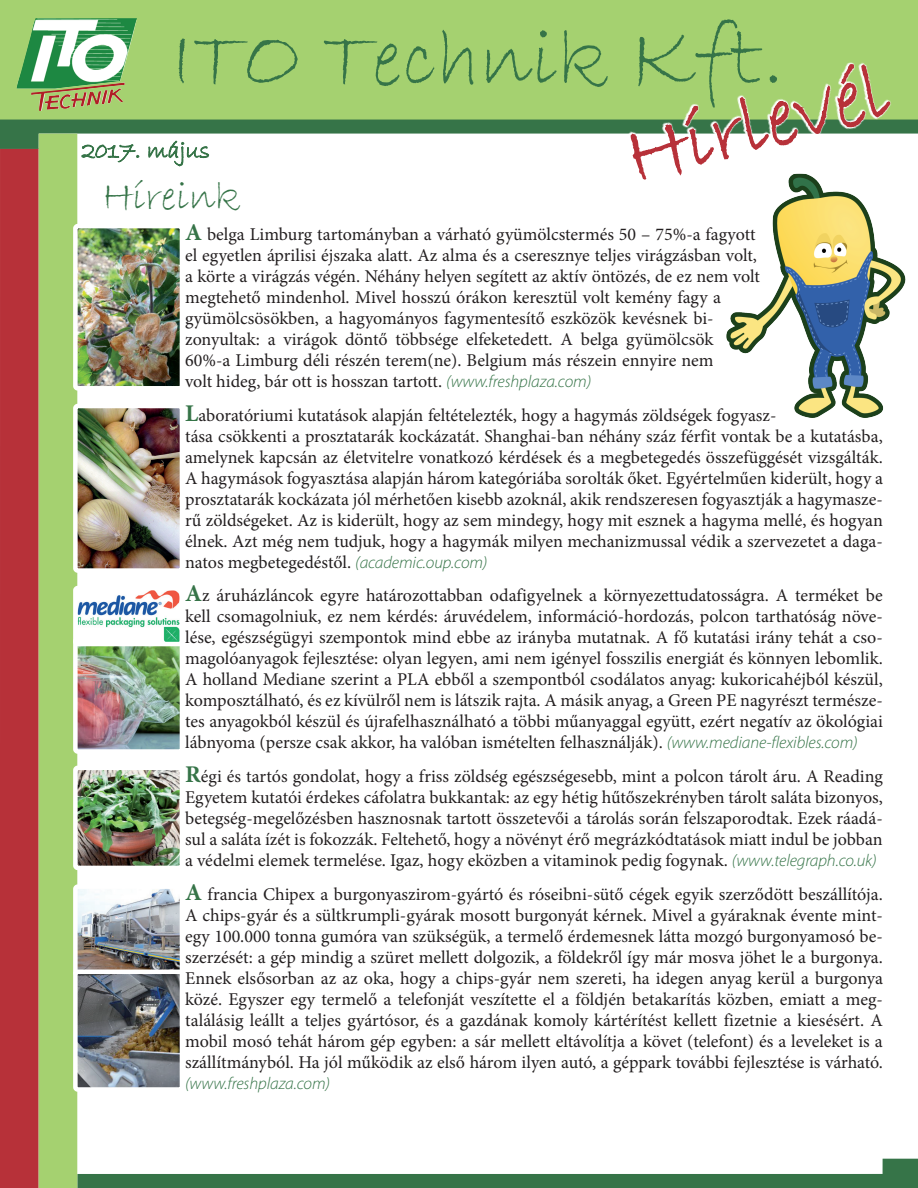
<style>
.page{position:relative;width:918px;height:1188px;background:#fff}
.page>*{position:absolute;margin:0;border:0;box-sizing:border-box;transform-origin:0 0}
.t1{font:84px "Bradley Hand Hacked";color:#367448}
.t2{font:84px "Bradley Hand Hacked";color:#b73139}
.t3{font:42px "Bradley Hand Hacked";color:#367448}
.t4{font:18px/21px "Minion Pro";color:#231f20;text-align:justify}
.t5{font:italic 300 17.1px "Myriad Pro";letter-spacing:-.005em;color:#367448}
.s1{font-size:90px}
.s2{font-weight:700;font-size:24px;color:#367448}
.s3{font-family:"Myriad Pro";font-weight:300;font-style:italic;font-size:17.1px;color:#367448}
</style>
<div class="page">
<div style="left:0;top:0;width:918px;height:120px;background:#a5d170"></div>
<svg style="left:77px;top:1159px;width:841px;height:29px"></svg>
<div style="left:0;top:148px;width:39px;height:1040px;background:#b73139"></div>
<img style="left:23px;top:18px;width:114px;height:45px">
<div style="left:39px;top:134px;width:38px;height:1054px;background:#a5d170"></div>
<svg style="left:726px;top:62px;width:180px;height:356px"></svg>
<svg style="left:0;top:63px;width:918px;height:117px"></svg>
<img style="left:78px;top:409px;width:101px;height:159px">
<div style="left:73px;top:404px;width:111px;height:169px;border:4px solid #fff;border-radius:2px"></div>
<img style="left:78px;top:646px;width:101px;height:103px">
<div style="left:73px;top:637px;width:111px;height:117px;border:4px solid #fff;border-radius:2px"></div>
<svg style="left:75px;top:588px;width:107px;height:56px"></svg>
<div style="left:73px;top:586px;width:111px;height:60px;border:4px solid #fff;border-radius:2px"></div>
<img style="left:78px;top:771px;width:101px;height:94px">
<div style="left:73px;top:766px;width:111px;height:104px;border:4px solid #fff;border-radius:2px"></div>
<img style="left:78px;top:889px;width:101px;height:81px">
<div style="left:73px;top:884px;width:111px;height:93px;border:4px solid #fff;border-radius:2px"></div>
<img style="left:78px;top:229px;width:101px;height:157px">
<div style="left:73px;top:224px;width:111px;height:167px;border:4px solid #fff;border-radius:2px"></div>
<img style="left:75px;top:972px;width:107px;height:118px;border-radius:2px">
<div style="left:73px;top:970px;width:111px;height:122px;border:4px solid #fff;border-radius:2px"></div>
<h1 class="t1" style="left:171px;top:5px;width:616px">ITO Technik <span class="s1">Kft.</span></h1>
<h1 class="t2" style="left:613px;top:107px;width:271px;rotate:-15deg">Hírlevél</h1>
<h2 class="t3" style="left:102px;top:169px;width:140px">Híreink</h2>
<p class="t4" style="left:185px;top:224px;width:576px;text-align:left"><span class="s2">A</span> belga Limburg tartományban a várható gyümölcstermés 50 – 75%-a fagyott el egyetlen áprilisi éjszaka alatt. Az alma és a cseresznye teljes virágzásban volt, a körte a virágzás végén. Néhány helyen segített az aktív öntözés, de ez nem volt megtehető mindenhol. Mivel hosszú órákon keresztül volt kemény fagy a gyümölcsösökben, a hagyományos fagymentesítő eszközök kevésnek bi&shy;zonyultak: a virágok döntő többsége elfeketedett. A belga gyümölcsök 60%-a Limburg déli részén terem(ne). Belgium más részein ennyire nem<br>volt hideg, bár ott is hosszan tartott. <span class="s3">(www.freshplaza.com)</span></p>
<p class="t4" style="left:185px;top:404px;width:699px;text-align:left"><span class="s2">L</span>aboratóriumi kutatások alapján feltételezték, hogy a hagymás zöldségek fogyasz-<br>tása csökkenti a prosztatarák kockázatát. Shanghai-ban néhány száz férfit vontak be a kutatásba, amelynek kapcsán az életvitelre vonatkozó kérdések és a megbetegedés összefüggését vizsgálták.<br>A hagymások fogyasztása alapján három kategóriába sorolták őket. Egyértelműen kiderült, hogy a prosztatarák kockázata jól mérhetően kisebb azoknál, akik rendszeresen fogyasztják a hagymasze&shy;rű zöldségeket. Az is kiderült, hogy az sem mindegy, hogy mit esznek a hagyma mellé, és hogyan élnek. Azt még nem tudjuk, hogy a hagymák milyen mechanizmussal védik a szervezetet a daga&shy;natos megbetegedéstől. <span class="s3">(academic.oup.com)</span></p>
<p class="t4" style="left:185px;top:585px;width:699px"><span class="s2">A</span>z áruházláncok egyre határozottabban odafigyelnek a környezettudatosságra. A terméket be kell csomagolniuk, ez nem kérdés: áruvédelem, információ-hordozás, polcon tarthatóság növe&shy;lése, egészségügyi szempontok mind ebbe az irányba mutatnak. A fő kutatási irány tehát a cso&shy;magolóanyagok fejlesztése: olyan legyen, ami nem igényel fosszilis energiát és könnyen lebomlik.<br>A holland Mediane szerint a PLA ebből a szempontból csodálatos anyag: kukoricahéjból készül, komposztálható, és ez kívülről nem is látszik rajta. A másik anyag, a Green PE nagyrészt természe&shy;tes anyagokból készül és újrafelhasználható a többi műanyaggal együtt, ezért negatív az ökológiai lábnyoma (persze csak akkor, ha valóban ismételten felhasználják). <span class="s3">(www.mediane-flexibles.com)</span></p>
<p class="t4" style="left:185px;top:766px;width:699px"><span class="s2">R</span>égi és tartós gondolat, hogy a friss zöldség egészségesebb, mint a polcon tárolt áru. A Reading Egyetem kutatói érdekes cáfolatra bukkantak: az egy hétig hűtőszekrényben tárolt saláta bizonyos, betegség-megelőzésben hasznosnak tartott összetevői a tárolás során felszaporodtak. Ezek ráadá&shy;sul a saláta ízét is fokozzák. Feltehető, hogy a növényt érő megrázkódtatások miatt indul be jobban a védelmi elemek termelése. Igaz, hogy eközben a vitaminok pedig fogynak. <span class="s3">(www.telegraph.co.uk)</span></p>
<p class="t4" style="left:185px;top:884px;width:699px"><span class="s2">A</span> francia Chipex a burgonyaszirom-gyártó és róseibni-sütő cégek egyik szerződött beszállítója.<br>A chips-gyár és a sültkrumpli-gyárak mosott burgonyát kérnek. Mivel a gyáraknak évente mint&shy;egy 100.000 tonna gumóra van szükségük, a termelő érdemesnek látta mozgó burgonyamosó be&shy;szerzését: a gép mindig a szüret mellett dolgozik, a földekről így már mosva jöhet le a burgonya.<br>Ennek elsősorban az az oka, hogy a chips-gyár nem szereti, ha idegen anyag kerül a burgonya közé. Egyszer egy termelő a telefonját veszítette el a földjén betakarítás közben, emiatt a meg&shy;találásig leállt a teljes gyártósor, és a gazdának komoly kártérítést kellett fizetnie a kiesésért. A mobil mosó tehát három gép egyben: a sár mellett eltávolítja a követ (telefont) és a leveleket is a szállítmányból. Ha jól működik az első három ilyen autó, a géppark további fejlesztése is várható.</p>
<p class="t5" style="left:185px;top:1073px;width:147px">(www.freshplaza.com)</p>
</div>
